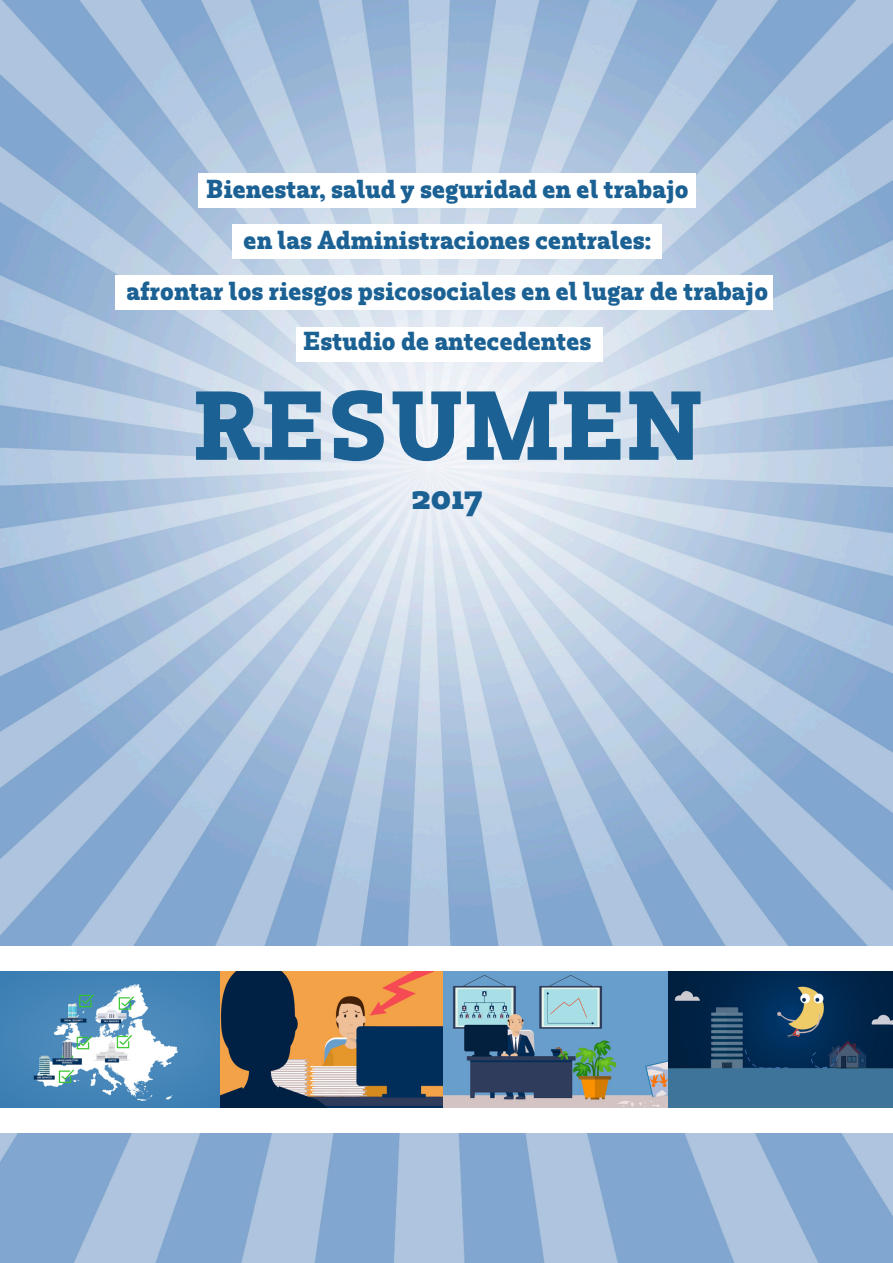
<style>
.page{position:relative;width:893px;height:1263px;background:#fff}
.page>*{position:absolute;margin:0;border:0;box-sizing:border-box;transform-origin:0 0}
.t1{font:700 91.2px "Rum Serif";letter-spacing:.015em;color:#1b6194}
.t2{font:700 34.5px "Rum Serif";color:#1b6194}
.t3{font:700 24.3px "Rum Serif";color:#1b6194}
</style>
<div class="page">
<img style="left:0;top:0;width:893px;height:1263px">
<img style="left:0;top:971px;width:444px;height:137px">
<img style="left:667px;top:971px;width:226px;height:137px">
<img style="left:444px;top:971px;width:223px;height:137px">
<div style="left:0;top:1108px;width:893px;height:24px;background:#fff"></div>
<div style="left:0;top:947px;width:893px;height:24px;background:#fff"></div>
<div style="left:198px;top:173px;width:497px;height:34px;background:#fff"></div>
<div style="left:115px;top:276px;width:657px;height:34px;background:#fff"></div>
<div style="left:232px;top:224px;width:430px;height:35px;background:#fff"></div>
<div style="left:296px;top:327px;width:306px;height:34px;background:#fff"></div>
<p class="t3" style="left:206px;top:174px;width:484px">Bienestar, salud y seguridad en el trabajo</p>
<p class="t3" style="left:244px;top:225px;width:409px">en las Administraciones centrales:</p>
<p class="t3" style="left:127px;top:276px;width:643px">afrontar los riesgos psicosociales en el lugar de trabajo</p>
<p class="t3" style="left:303px;top:326px;width:290px">Estudio de antecedentes</p>
<p class="t1" style="left:193px;top:370px;width:510px">RESUMEN</p>
<p class="t2" style="left:412px;top:474px;width:72px">2017</p>
</div>
